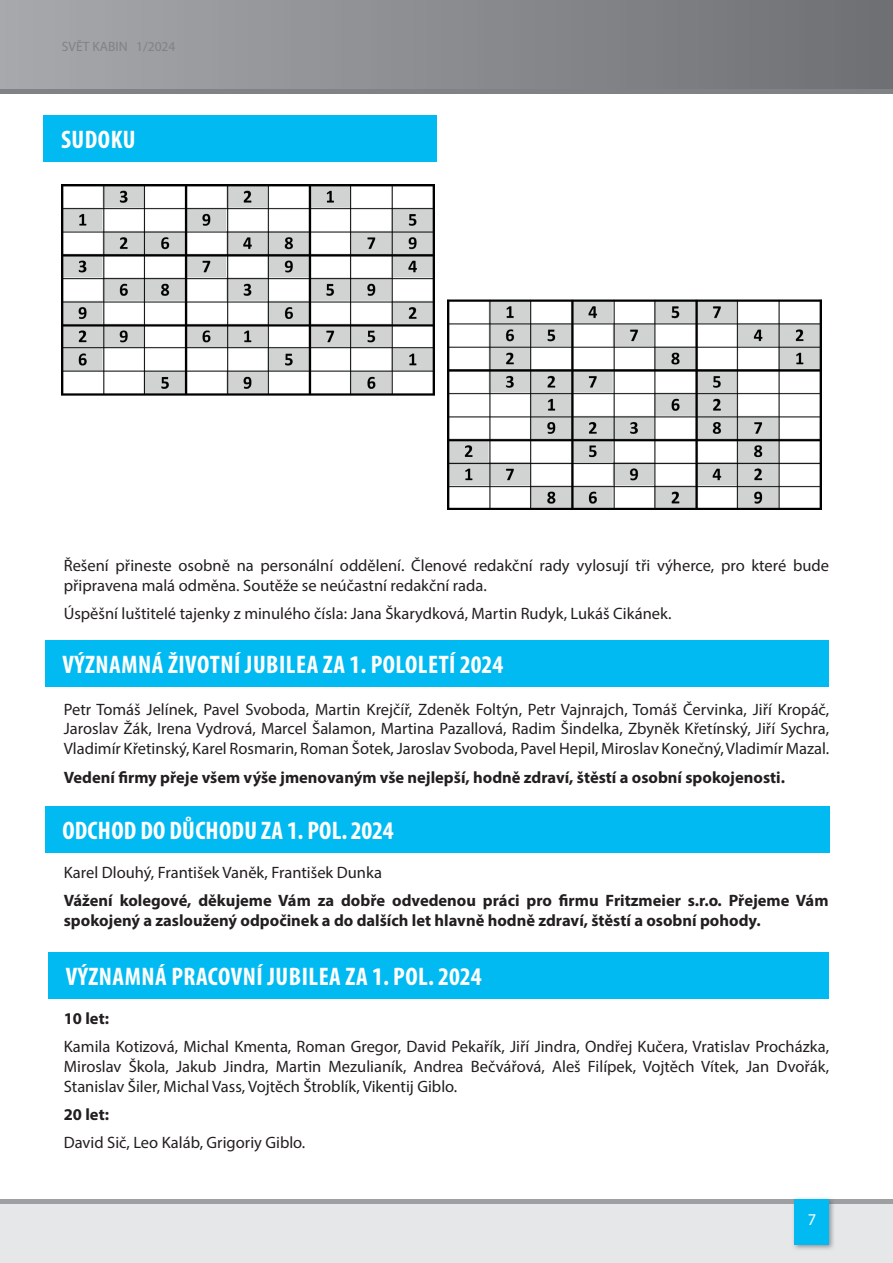
<style>
.page{position:relative;width:893px;height:1263px;background:#fff}
.page>*{position:absolute;margin:0;border:0;box-sizing:border-box;transform-origin:0 0}
.t1{font:700 condensed 25.5px "Myriad Pro";letter-spacing:.02em;color:#fff}
.t2{font:16.5px/19.8px "Myriad Pro";color:#231f20;text-align:justify}
.t3{font:700 16.5px/19.8px "Myriad Pro";color:#231f20}
.t4{font:16.5px "Myriad Pro";color:#fff}
.t5{font:13.5px "Myriad Pro";color:#808285}
</style>
<div class="page">
<div style="left:0;top:0;width:893px;height:89px;background:linear-gradient(to right,#a7a9ac,#6e7072)"></div>
<div style="left:0;top:1199px;width:893px;height:64px;background:#e6e7e9"></div>
<hr style="left:0;top:1199px;width:893px;height:4px;background:#9d9fa2">
<div style="left:0;top:89px;width:893px;height:5px;background:#808285"></div>
<img style="left:792px;top:1198px;width:43px;height:51px">
<div style="left:795px;top:1199px;width:34px;height:45px;background:#00baf1"></div>
<div style="left:44px;top:115px;width:393px;height:47px;background:#00baf1"></div>
<div style="left:45px;top:640px;width:783px;height:46px;background:#00baf1"></div>
<div style="left:45px;top:806px;width:784px;height:47px;background:#00baf1"></div>
<div style="left:48px;top:952px;width:780px;height:47px;background:#00baf1"></div>
<img style="left:61px;top:185px;width:374px;height:211px">
<img style="left:448px;top:299px;width:373px;height:211px">
<p class="t5" style="left:62px;top:39px;width:115px">SVĚT KABIN 1/2024</p>
<h1 class="t1" style="left:61px;top:123px;width:76px">SUDOKU</h1>
<p class="t2" style="left:64px;top:555px;width:767px">Řešení přineste osobně na personální oddělení. Členové redakční rady vylosují tři výherce, pro které bude připravena malá odměna. Soutěže se neúčastní redakční rada.</p>
<p class="t2" style="left:64px;top:604px;width:609px">Úspěšní luštitelé tajenky z minulého čísla: Jana Škarydková, Martin Rudyk, Lukáš Cikánek.</p>
<h1 class="t1" style="left:62px;top:648px;width:442px">VÝZNAMNÁ ŽIVOTNÍ JUBILEA ZA 1. POLOLETÍ 2024</h1>
<p class="t2" style="left:64px;top:699px;width:767px">Petr Tomáš Jelínek, Pavel Svoboda, Martin Krejčíř, Zdeněk Foltýn, Petr Vajnrajch, Tomáš Červinka, Jiří Kropáč, Jaroslav Žák, Irena Vydrová, Marcel Šalamon, Martina Pazallová, Radim Šindelka, Zbyněk Křetínský, Jiří Sychra, Vladimír Křetinský, Karel Rosmarin, Roman Šotek, Jaroslav Svoboda, Pavel Hepil, Miroslav Konečný, Vladimír Mazal.</p>
<p class="t3" style="left:64px;top:766px;width:723px">Vedení rmy přeje všem výše jmenovaným vše nejlepší, hodně zdraví, štěstí a osobní spokojenosti.</p>
<h1 class="t1" style="left:62px;top:814px;width:333px">ODCHOD DO DŮCHODU ZA 1. POL. 2024</h1>
<p class="t2" style="left:64px;top:862px;width:320px">Karel Dlouhý, František Vaněk, František Dunka</p>
<p class="t3" style="left:64px;top:890px;width:766px">Vážení kolegové, děkujeme Vám za dobře odvedenou práci pro rmu Fritzmeier s.r.o. Přejeme Vám spokojený a zasloužený odpočinek a do dalších let hlavně hodně zdraví, štěstí a osobní pohody.</p>
<h1 class="t1" style="left:66px;top:961px;width:417px">VÝZNAMNÁ PRACOVNÍ JUBILEA ZA 1. POL. 2024</h1>
<p class="t3" style="left:64px;top:1008px;width:47px">10 let:</p>
<p class="t2" style="left:64px;top:1036px;width:767px">Kamila Kotizová, Michal Kmenta, Roman Gregor, David Pekařík, Jiří Jindra, Ondřej Kučera, Vratislav Procházka, Miroslav Škola, Jakub Jindra, Martin Mezulianík, Andrea Bečvářová, Aleš Filípek, Vojtěch Vítek, Jan Dvořák, Stanislav Šiler, Michal Vass, Vojtěch Štroblík, Vikentij Giblo.</p>
<p class="t3" style="left:64px;top:1104px;width:47px">20 let:</p>
<p class="t2" style="left:64px;top:1132px;width:243px">David Sič, Leo Kaláb, Grigoriy Giblo.</p>
<p class="t4" style="left:808px;top:1209px;width:10px">7</p>
</div>
